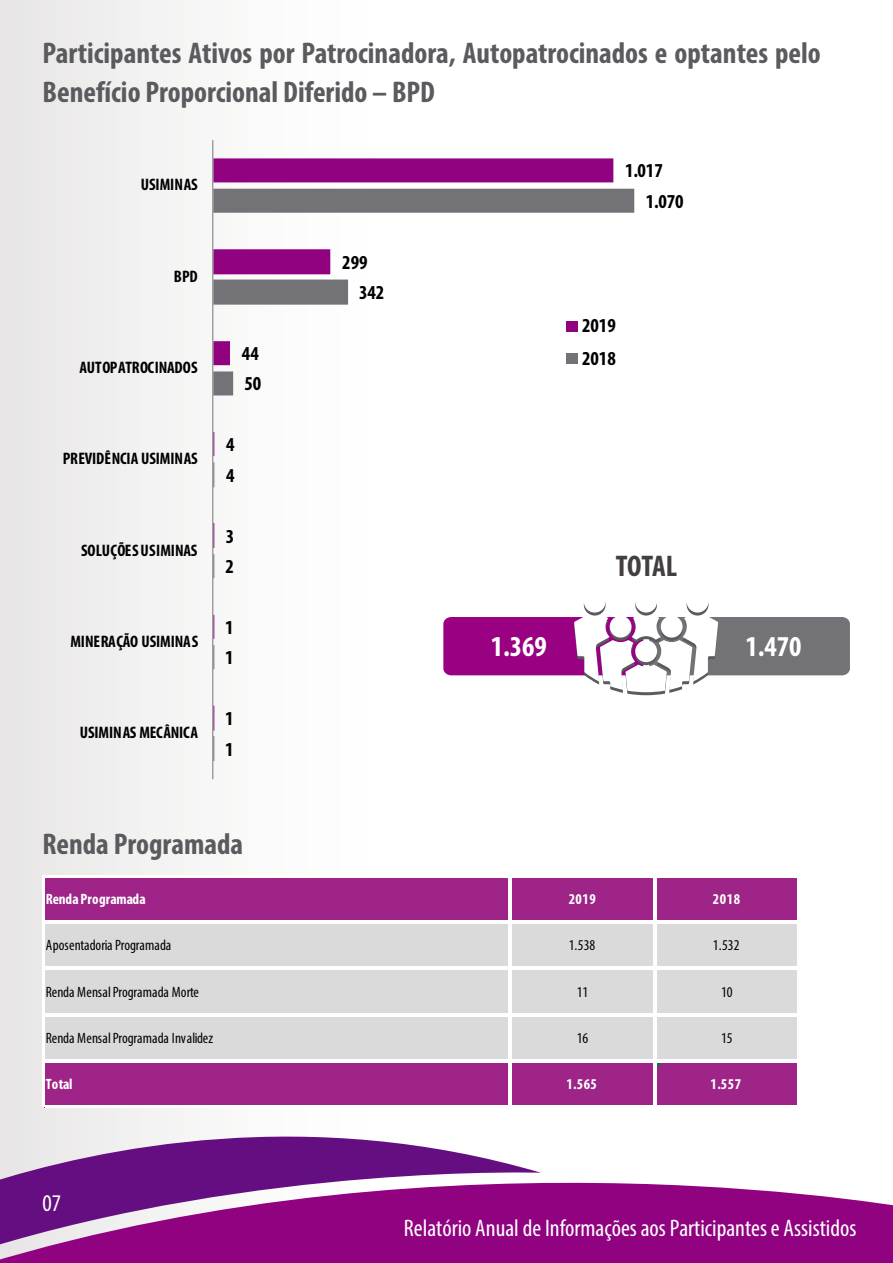
<style>
.page{position:relative;width:893px;height:1263px;background:#fff}
.page>*{position:absolute;margin:0;border:0;box-sizing:border-box;transform-origin:0 0}
.t1{font:700 condensed 30px/39px "Myriad Pro";color:#5b5b5f}
.t2{font:700 condensed 30px "Myriad Pro";letter-spacing:-.01em;color:#433f40}
.t3{font:700 condensed 28.95px "Myriad Pro";color:#fff}
.t4{font:condensed 24px "Myriad Pro";color:#fff}
.t5{font:700 condensed 19.8px/32.8px "Myriad Pro";letter-spacing:-.005em;color:#020102}
.t6{font:700 condensed 16.65px "Myriad Pro";color:#020102}
.t7{font:condensed 15px "Myriad Pro";color:#020102}
.t8{font:700 condensed 15px "Myriad Pro";letter-spacing:.015em;color:#fff}
</style>
<div class="page">
<div style="left:0;top:0;width:892px;height:1263px;background:linear-gradient(to right,#f1f0f0,#fff)"></div>
<svg style="left:0;top:1121px;width:893px;height:142px;fill:#910281"></svg>
<svg style="left:0;top:1105px;width:541px;height:144px"></svg>
<div style="left:44px;top:877px;width:755px;height:46px;background:#9e2488"></div>
<div style="left:44px;top:922px;width:755px;height:139px;background:#dadada"></div>
<div style="left:44px;top:1060px;width:755px;height:47px;background:#9e2488"></div>
<svg style="left:656px;top:1062px;width:6px;height:6px"></svg>
<hr style="left:43px;top:875px;width:2px;height:232px;background:#fff">
<hr style="left:509px;top:878px;width:3px;height:229px;background:#fff">
<hr style="left:653px;top:878px;width:3px;height:229px;background:#fff">
<hr style="left:797px;top:878px;width:2px;height:229px;background:#fff">
<hr style="left:45px;top:875px;width:754px;height:3px;background:#fff">
<hr style="left:45px;top:920px;width:754px;height:4px;background:#fff">
<hr style="left:45px;top:967px;width:754px;height:3px;background:#fff">
<hr style="left:45px;top:1013px;width:754px;height:3px;background:#fff">
<hr style="left:45px;top:1059px;width:754px;height:3px;background:#fff">
<hr style="left:45px;top:1105px;width:754px;height:2px;background:#fff">
<svg style="left:213px;top:158px;width:400px;height:31px;fill:#910281"></svg>
<svg style="left:213px;top:189px;width:421px;height:572px"></svg>
<hr style="left:212px;top:140px;width:1px;height:639px;background:#878787">
<div style="left:566px;top:321px;width:12px;height:11px;background:#910281"></div>
<div style="left:566px;top:354px;width:12px;height:10px;background:#727277"></div>
<div style="left:649px;top:617px;width:201px;height:58px;background:#727277;border-radius:7px"></div>
<div style="left:443px;top:617px;width:200px;height:58px;background:#9a0082;border-radius:7px"></div>
<svg style="left:584px;top:594px;width:22px;height:21px"></svg>
<svg style="left:635px;top:594px;width:22px;height:21px"></svg>
<svg style="left:687px;top:594px;width:21px;height:21px"></svg>
<div style="left:584px;top:591px;width:22px;height:21px;background:#fff;border-radius:50%"></div>
<div style="left:635px;top:591px;width:22px;height:21px;background:#fff;border-radius:50%"></div>
<div style="left:687px;top:591px;width:21px;height:21px;background:#fff;border-radius:50%"></div>
<svg style="left:574px;top:615px;width:144px;height:80px"></svg>
<p class="t1" style="left:43px;top:33px;width:780px">Participantes Ativos por Patrocinadora, Autopatrocinados e optantes pelo<br>Benefício Proporcional Diferido – BPD</p>
<p class="t6" style="left:141px;top:174px;width:58px">USIMINAS</p>
<p class="t6" style="left:174px;top:266px;width:25px">BPD</p>
<p class="t6" style="left:79px;top:357px;width:120px">AUTOPATROCINADOS</p>
<p class="t6" style="left:63px;top:448px;width:137px">PREVIDÊNCIA USIMINAS</p>
<p class="t6" style="left:81px;top:539px;width:118px">SOLUÇÕESUSIMINAS</p>
<p class="t6" style="left:70px;top:631px;width:129px">MINERAÇÃO USIMINAS</p>
<p class="t6" style="left:80px;top:722px;width:120px">USIMINAS MECÂNICA</p>
<p class="t5" style="left:242px;top:337px;width:18px">44</p>
<p class="t5" style="left:244px;top:367px;width:18px">50</p>
<p class="t5" style="left:226px;top:428px;width:10px">4</p>
<p class="t5" style="left:226px;top:458px;width:10px">4</p>
<p class="t5" style="left:226px;top:519px;width:10px">3</p>
<p class="t5" style="left:225px;top:550px;width:10px">2</p>
<p class="t5" style="left:225px;top:610px;width:10px">1</p>
<p class="t5" style="left:225px;top:641px;width:10px">1</p>
<p class="t5" style="left:225px;top:702px;width:10px">1</p>
<p class="t5" style="left:225px;top:732px;width:10px">1</p>
<p class="t5" style="left:342px;top:245px;width:27px">299</p>
<p class="t5" style="left:359px;top:276px;width:27px">342</p>
<p class="t5" style="left:625px;top:154px;width:39px">1.017</p>
<p class="t5" style="left:646px;top:184px;width:39px">1.070</p>
<p class="t5" style="left:582px;top:309px;width:35px">2019<br>2018</p>
<p class="t2" style="left:616px;top:547px;width:63px">TOTAL</p>
<p class="t3" style="left:491px;top:629px;width:58px">1.369</p>
<p class="t3" style="left:745px;top:629px;width:58px">1.470</p>
<p class="t1" style="left:43px;top:824px;width:202px">Renda Programada</p>
<p class="t8" style="left:46px;top:890px;width:101px">RendaProgramada</p>
<p class="t8" style="left:569px;top:890px;width:29px">2019</p>
<p class="t8" style="left:713px;top:890px;width:29px">2018</p>
<p class="t7" style="left:46px;top:936px;width:127px">Aposentadoria Programada</p>
<p class="t7" style="left:569px;top:936px;width:28px">1.538</p>
<p class="t7" style="left:713px;top:936px;width:28px">1.532</p>
<p class="t7" style="left:46px;top:982px;width:155px">Renda MensalProgramada Morte</p>
<p class="t7" style="left:577px;top:982px;width:13px">11</p>
<p class="t7" style="left:721px;top:982px;width:13px">10</p>
<p class="t7" style="left:46px;top:1029px;width:169px">Renda MensalProgramada Invalidez</p>
<p class="t7" style="left:577px;top:1029px;width:13px">16</p>
<p class="t7" style="left:721px;top:1029px;width:13px">15</p>
<p class="t8" style="left:46px;top:1074px;width:28px">Total</p>
<p class="t8" style="left:566px;top:1074px;width:32px">1.565</p>
<p class="t8" style="left:711px;top:1074px;width:32px">1.557</p>
<p class="t4" style="left:43px;top:1188px;width:20px">07</p>
<p class="t4" style="left:404px;top:1214px;width:454px">Relatório Anual de Informações aos Participantes e Assistidos</p>
</div>
